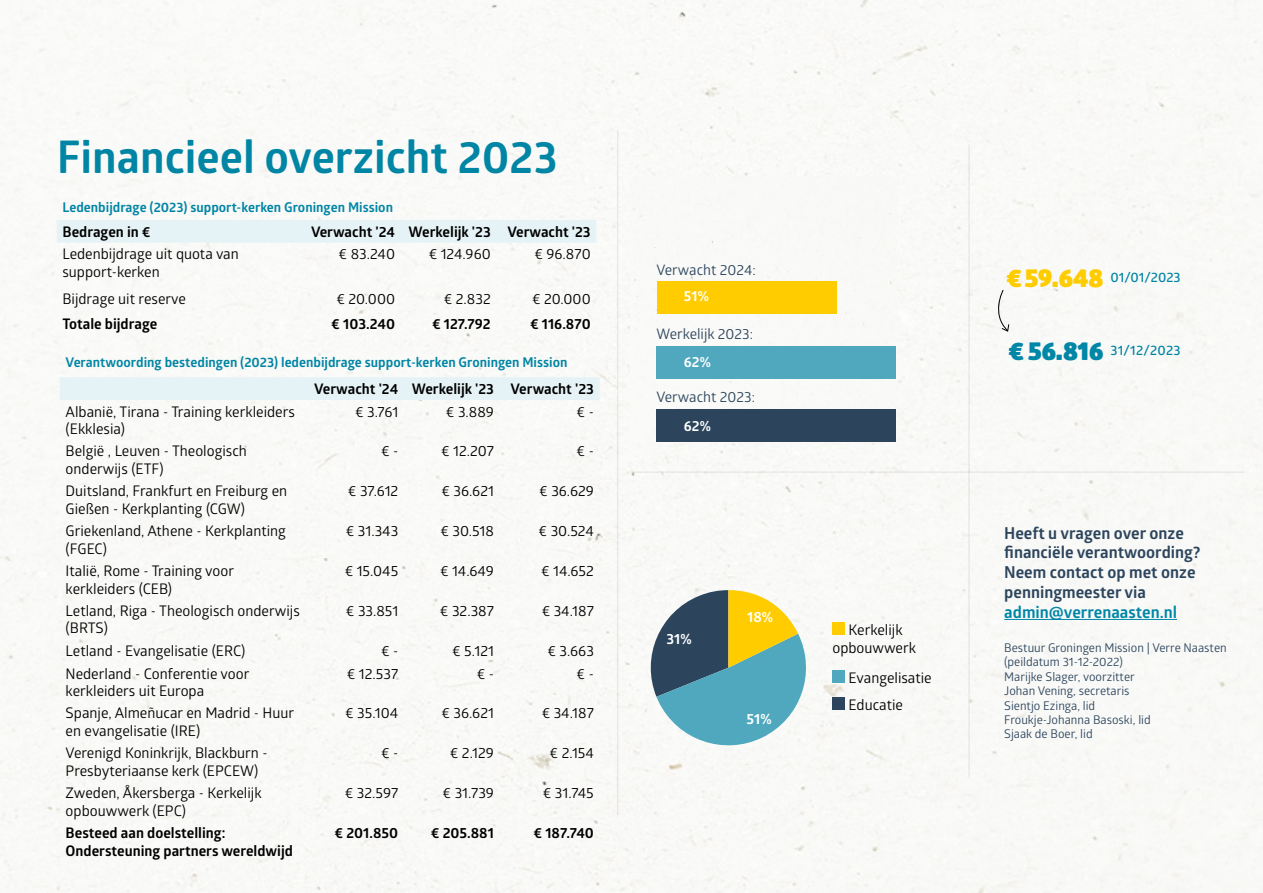
<style>
.page{position:relative;width:1263px;height:893px;background:#fff}
.page>*{position:absolute;margin:0;border:0;box-sizing:border-box;transform-origin:0 0}
.t1{font:700 45px "Glober";color:#0085a4}
.t2{font:900 25.5px "Glober";color:#fc0}
.t3{font:900 25.5px "Glober";color:#0086a7}
.t4{font:700 16.5px/19.8px "Glober";color:#2c455d}
.t5{font:700 16.5px "Glober";color:#0086a7}
.t6{font:14.55px/17.5px "Glober";color:#000}
.t7{font:700 14.55px/17.5px "Glober";color:#000}
.t8{font:700 14.55px "Glober";color:#fff}
.t9{font:14.4px "Glober";color:#2c455d}
.t10{font:700 14.4px "Glober";color:#fff}
.t11{font:700 13.5px "Glober";color:#0085a4}
.t12{font:600 13.5px "Glober";letter-spacing:.01em;color:#0085a4}
.t13{font:12px/14.4px "Glober";color:#2c455d}
</style>
<div class="page">
<img style="left:0;top:0;width:1263px;height:893px">
<hr style="left:1004px;top:619px;width:173px;height:1px;background:#0086a7">
<img style="left:630px;top:176px;width:266px;height:266px">
<hr style="left:968px;top:145px;width:2px;height:632px;background:#2c455d">
<hr style="left:631px;top:471px;width:613px;height:2px;background:#2c455d">
<svg style="left:991px;top:290px;width:18px;height:42px"></svg>
<div style="left:657px;top:409px;width:239px;height:33px;background:#2c455d"></div>
<div style="left:657px;top:346px;width:239px;height:33px;background:#4fa8bd"></div>
<div style="left:657px;top:281px;width:179px;height:33px;background:#fc0"></div>
<div style="left:57px;top:220px;width:539px;height:23px;background:#e6f3f6"></div>
<div style="left:60px;top:377px;width:540px;height:23px;background:#e6f3f6"></div>
<svg style="left:640px;top:590px;width:177px;height:166px"></svg>
<div style="left:832px;top:623px;width:13px;height:12px;background:#fc0"></div>
<div style="left:832px;top:670px;width:13px;height:12px;background:#4fa8bd"></div>
<div style="left:832px;top:697px;width:13px;height:13px;background:#2c455d"></div>
<hr style="left:617px;top:130px;width:1px;height:685px;background:#2c455d">
<h1 class="t1" style="left:57px;top:126px;width:502px">Financieel overzicht 2023</h1>
<p class="t11" style="left:62px;top:198px;width:332px">Ledenbijdrage (2023) support-kerken Groningen Mission</p>
<p class="t7" style="left:62px;top:222px;width:90px">Bedragen in €</p>
<p class="t7" style="left:311px;top:222px;width:281px">Verwacht '24 Werkelijk '23 Verwacht '23</p>
<p class="t6" style="left:62px;top:245px;width:178px">Ledenbijdrage uit quota van support-kerken</p>
<p class="t6" style="left:339px;top:245px;width:58px">€ 83.240</p>
<p class="t6" style="left:429px;top:245px;width:64px">€ 124.960</p>
<p class="t6" style="left:534px;top:245px;width:58px">€ 96.870</p>
<p class="t6" style="left:62px;top:289px;width:125px">Bijdrage uit reserve</p>
<p class="t6" style="left:336px;top:289px;width:60px">€ 20.000</p>
<p class="t6" style="left:444px;top:289px;width:48px">€ 2.832</p>
<p class="t6" style="left:532px;top:289px;width:60px">€ 20.000</p>
<p class="t7" style="left:62px;top:315px;width:96px">Totale bijdrage</p>
<p class="t7" style="left:331px;top:315px;width:65px">€ 103.240</p>
<p class="t7" style="left:432px;top:315px;width:60px">€ 127.792</p>
<p class="t7" style="left:530px;top:315px;width:62px">€ 116.870</p>
<p class="t11" style="left:66px;top:353px;width:503px">Verantwoording bestedingen (2023) ledenbijdrage support-kerken Groningen Mission</p>
<p class="t7" style="left:314px;top:380px;width:281px">Verwacht '24 Werkelijk '23 Verwacht '23</p>
<p class="t6" style="left:66px;top:402px;width:231px">Albanië, Tirana - Training kerkleiders (Ekklesia)</p>
<p class="t6" style="left:355px;top:402px;width:45px">€ 3.761</p>
<p class="t6" style="left:446px;top:402px;width:50px">€ 3.889</p>
<p class="t6" style="left:577px;top:402px;width:19px">€ -</p>
<p class="t6" style="left:66px;top:442px;width:183px">België , Leuven - Theologisch onderwijs (ETF)</p>
<p class="t6" style="left:381px;top:442px;width:19px">€ -</p>
<p class="t6" style="left:441px;top:442px;width:54px">€ 12.207</p>
<p class="t6" style="left:577px;top:442px;width:19px">€ -</p>
<p class="t6" style="left:66px;top:482px;width:223px">Duitsland, Frankfurt en Freiburg en<br>Gießen - Kerkplanting (CGW)</p>
<p class="t6" style="left:348px;top:482px;width:52px">€ 37.612</p>
<p class="t6" style="left:441px;top:482px;width:54px">€ 36.621</p>
<p class="t6" style="left:539px;top:482px;width:56px">€ 36.629</p>
<p class="t6" style="left:66px;top:522px;width:222px">Griekenland, Athene - Kerkplanting (FGEC)</p>
<p class="t6" style="left:346px;top:522px;width:54px">€ 31.343</p>
<p class="t6" style="left:440px;top:522px;width:55px">€ 30.518</p>
<p class="t6" style="left:539px;top:522px;width:57px">€ 30.524</p>
<p class="t6" style="left:66px;top:561px;width:170px">Italië, Rome - Training voor kerkleiders (CEB)</p>
<p class="t6" style="left:345px;top:561px;width:55px">€ 15.045</p>
<p class="t6" style="left:440px;top:561px;width:55px">€ 14.649</p>
<p class="t6" style="left:541px;top:561px;width:54px">€ 14.652</p>
<p class="t6" style="left:66px;top:601px;width:236px">Letland, Riga - Theologisch onderwijs (BRTS)</p>
<p class="t6" style="left:346px;top:601px;width:54px">€ 33.851</p>
<p class="t6" style="left:440px;top:601px;width:55px">€ 32.387</p>
<p class="t6" style="left:542px;top:601px;width:54px">€ 34.187</p>
<p class="t6" style="left:66px;top:641px;width:181px">Letland - Evangelisatie (ERC)</p>
<p class="t6" style="left:381px;top:641px;width:19px">€ -</p>
<p class="t6" style="left:452px;top:641px;width:43px">€ 5.121</p>
<p class="t6" style="left:547px;top:641px;width:48px">€ 3.663</p>
<p class="t6" style="left:66px;top:664px;width:185px">Nederland - Conferentie voor kerkleiders uit Europa</p>
<p class="t6" style="left:347px;top:664px;width:53px">€ 12.537</p>
<p class="t6" style="left:477px;top:664px;width:19px">€ -</p>
<p class="t6" style="left:577px;top:664px;width:19px">€ -</p>
<p class="t6" style="left:66px;top:704px;width:230px">Spanje, Almeñucar en Madrid - Huur en evangelisatie (IRE)</p>
<p class="t6" style="left:345px;top:704px;width:55px">€ 35.104</p>
<p class="t6" style="left:441px;top:704px;width:54px">€ 36.621</p>
<p class="t6" style="left:542px;top:704px;width:54px">€ 34.187</p>
<p class="t6" style="left:66px;top:744px;width:203px">Verenigd Koninkrijk, Blackburn -<br>Presbyteriaanse kerk (EPCEW)</p>
<p class="t6" style="left:381px;top:744px;width:19px">€ -</p>
<p class="t6" style="left:450px;top:744px;width:46px">€ 2.129</p>
<p class="t6" style="left:550px;top:744px;width:46px">€ 2.154</p>
<p class="t6" style="left:66px;top:784px;width:197px">Zweden, Åkersberga - Kerkelijk opbouwwerk (EPC)</p>
<p class="t6" style="left:345px;top:784px;width:55px">€ 32.597</p>
<p class="t6" style="left:443px;top:784px;width:53px">€ 31.739</p>
<p class="t6" style="left:543px;top:784px;width:52px">€ 31.745</p>
<p class="t7" style="left:66px;top:824px;width:229px">Besteed aan doelstelling:<br>Ondersteuning partners wereldwijd</p>
<p class="t7" style="left:335px;top:824px;width:65px">€ 201.850</p>
<p class="t7" style="left:431px;top:824px;width:65px">€ 205.881</p>
<p class="t7" style="left:533px;top:824px;width:62px">€ 187.740</p>
<p class="t9" style="left:657px;top:259px;width:101px">Verwacht 2024:</p>
<p class="t10" style="left:684px;top:286px;width:26px">51%</p>
<p class="t9" style="left:656px;top:324px;width:98px">Werkelijk 2023:</p>
<p class="t10" style="left:684px;top:352px;width:28px">62%</p>
<p class="t9" style="left:657px;top:387px;width:100px">Verwacht 2023:</p>
<p class="t10" style="left:684px;top:416px;width:28px">62%</p>
<p class="t8" style="left:666px;top:628px;width:27px">31%</p>
<p class="t8" style="left:747px;top:606px;width:27px">18%</p>
<p class="t8" style="left:747px;top:708px;width:27px">51%</p>
<p class="t6" style="left:832px;top:621px;width:85px;text-align:center">Kerkelijk opbouwwerk</p>
<p class="t6" style="left:849px;top:663px;width:85px;line-height:27.2px">Evangelisatie<br>Educatie</p>
<h2 class="t2" style="left:1007px;top:258px;width:98px">€ 59.648</h2>
<p class="t12" style="left:1110px;top:268px;width:72px">01/01/2023</p>
<h2 class="t3" style="left:1008px;top:331px;width:97px">€ 56.816</h2>
<p class="t12" style="left:1110px;top:341px;width:72px">31/12/2023</p>
<p class="t4" style="left:1004px;top:522px;width:197px">Heeft u vragen over onze financiële verantwoording?<br>Neem contact op met onze penningmeester via</p>
<p class="t5" style="left:1004px;top:600px;width:174px">admin@verrenaasten.nl</p>
<p class="t13" style="left:1004px;top:640px;width:224px">Bestuur Groningen Mission | Verre Naasten (peildatum 31-12-2022)<br>Marijke Slager, voorzitter<br>Johan Vening, secretaris<br>Sientjo Ezinga, lid<br>Froukje-Johanna Basoski, lid<br>Sjaak de Boer, lid</p>
</div>
